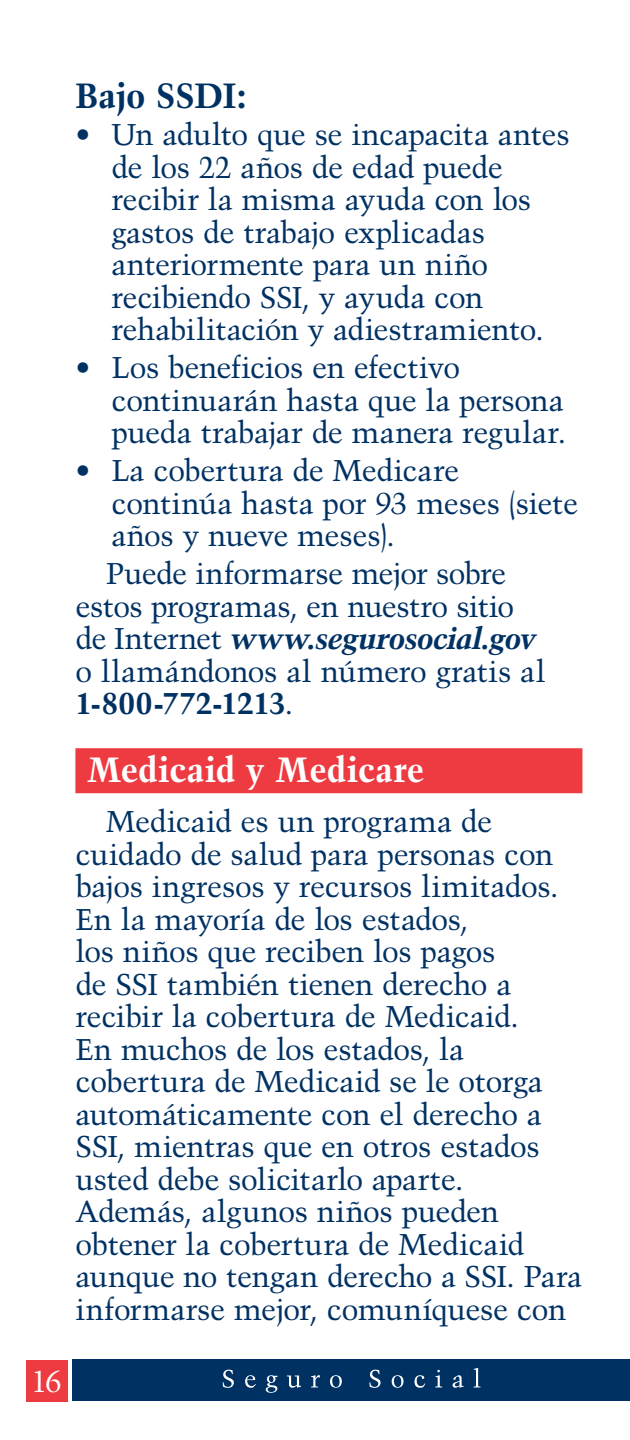
<style>
.page{position:relative;width:630px;height:1440px;background:#fff}
.page>*{position:absolute;margin:0;border:0;box-sizing:border-box;transform-origin:0 0}
.Header1_1line{font:700 35px "Trump Mediaeval";color:#fff}
.Header2{font:700 35px "Trump Mediaeval";letter-spacing:-.015em;color:#003163}
.paragraph_format{font:30px/32.5px "Trump Mediaeval";letter-spacing:-.015em;color:#003163}
.t1{font:30px "Trump Mediaeval";color:#fff}
.s1{font-weight:700;font-style:italic}
.s2{font-weight:700}
</style>
<div class="page">
<div style="left:73px;top:1359px;width:557px;height:42px;background:#003163"></div>
<svg style="left:223px;top:1368px;width:258px;height:25px"></svg>
<div style="left:26px;top:1360px;width:42px;height:42px;background:#ee3a41"></div>
<div style="left:75px;top:748px;width:507px;height:45px;background:#ee3a41"></div>
<h2 class="Header2" style="left:75px;top:73px;width:173px">Bajo SSDI:</h2>
<p class="paragraph_format" style="left:111px;top:118px;width:460px;text-indent:-36px">• Un adulto que se incapacita antes de los 22 años de edad puede recibir la misma ayuda con los gastos de trabajo explicadas anteriormente para un niño recibiendo SSI, y ayuda con rehabilitación y adiestramiento.</p>
<p class="paragraph_format" style="left:111px;top:351px;width:456px;text-indent:-36px">• Los beneficios en efectivo continuarán hasta que la persona pueda trabajar de manera regular.</p>
<p class="paragraph_format" style="left:111px;top:454px;width:468px;text-indent:-36px">• La cobertura de Medicare continúa hasta por 93 meses (siete años y nueve meses).</p>
<p class="paragraph_format" style="left:75px;top:557px;width:472px;text-indent:30px">Puede informarse mejor sobre estos programas, en nuestro sitio de Internet <span class="s1">www.segurosocial.gov </span>o llamándonos al número gratis al<br><span class="s2">1-800-772-1213</span>.</p>
<h1 class="Header1_1line" style="left:87px;top:747px;width:339px">Medicaid y Medicare</h1>
<p class="paragraph_format" style="left:75px;top:805px;width:508px;text-indent:30px">Medicaid es un programa de cuidado de salud para personas con bajos ingresos y recursos limitados.<br>En la mayoría de los estados,<br>los niños que reciben los pagos<br>de SSI también tienen derecho a recibir la cobertura de Medicaid.<br>En muchos de los estados, la cobertura de Medicaid se le otorga automáticamente con el derecho a<br>SSI, mientras que en otros estados usted debe solicitarlo aparte.<br>Además, algunos niños pueden obtener la cobertura de Medicaid aunque no tengan derecho a SSI. Para informarse mejor, comuníquese con</p>
<p class="t1" style="left:31px;top:1363px;width:32px">16</p>
</div>
